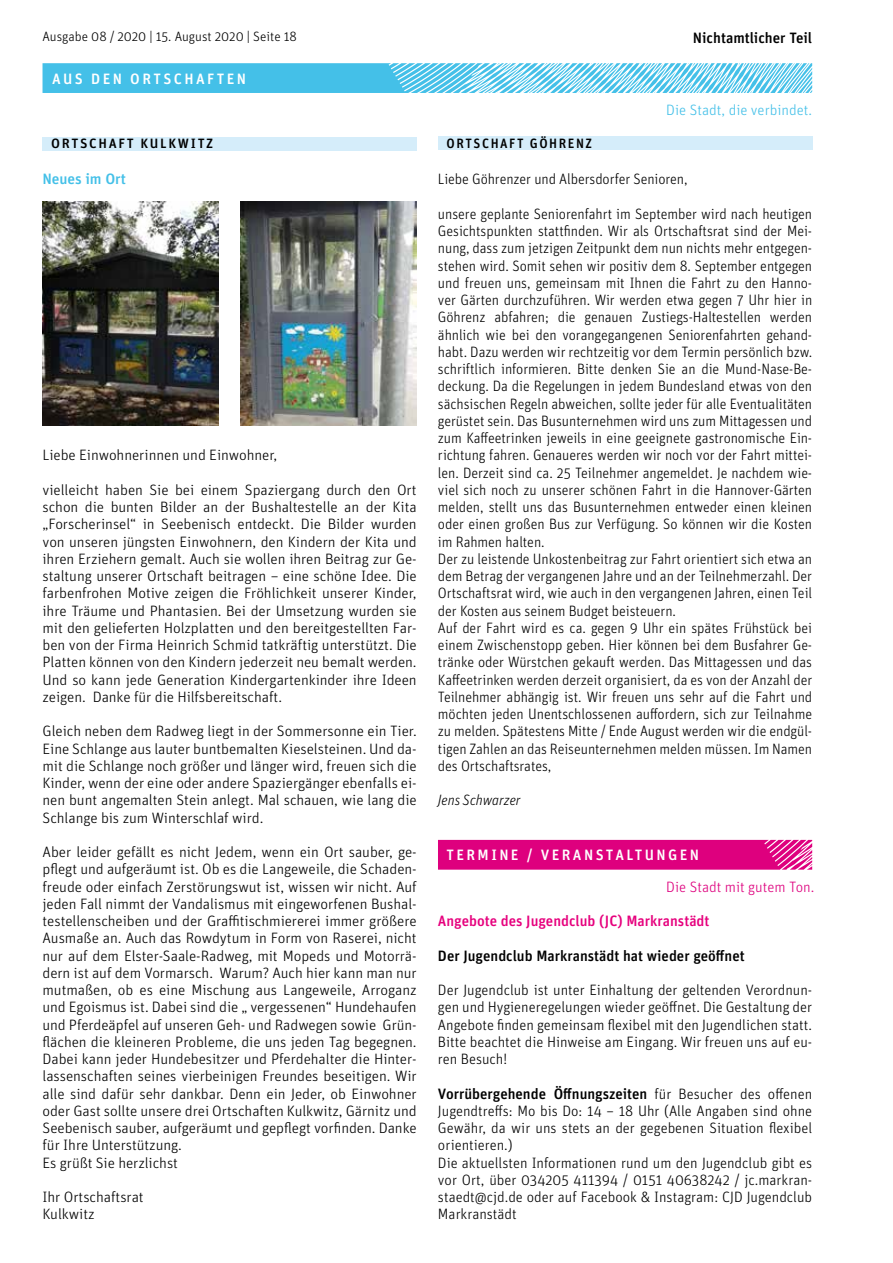
<style>
.page{position:relative;width:893px;height:1263px;background:#fff}
.page>*{position:absolute;margin:0;border:0;box-sizing:border-box;transform-origin:0 0}
.t1{font:300 15px/17.2px "Unit OT";letter-spacing:-.005em;color:#000;text-align:justify}
.t2{font:300 15px/17.2px "Unit OT";letter-spacing:-.005em;color:#000;scale:.96 1}
.t3{font:500 15px "Unit OT";color:#000}
.t4{font:500 15px "Unit OT";letter-spacing:.16em;color:#fff}
.t5{font:500 15px "Unit OT";color:#e6007d}
.t6{font:300 15px "Unit OT";color:#44c0e8}
.t7{font:300 15px "Unit OT";color:#de007e}
.t8{font:italic 300 15px "Unit OT";letter-spacing:-.005em;color:#000;scale:.96 1}
.t9{font:500 15px "Unit OT";letter-spacing:-.005em;color:#44c0e8}
.t10{font:300 13.5px "Unit OT";color:#000}
.t11{font:500 13.5px "Unit OT";letter-spacing:.12em;color:#000}
.t12{font:500 13.5px "Unit OT";letter-spacing:.12em;color:#000;scale:.96 1}
.s1{font-weight:500}
</style>
<div class="page">
<svg style="left:438px;top:840px;width:374px;height:30px;background:#df0b83"></svg>
<svg style="left:43px;top:63px;width:769px;height:30px;background:#6dceec"></svg>
<div style="left:43px;top:137px;width:374px;height:14px;background:#d5edfa"></div>
<img style="left:43px;top:202px;width:176px;height:224px">
<img style="left:240px;top:202px;width:177px;height:224px">
<div style="left:438px;top:137px;width:374px;height:13px;background:#d5edfa"></div>
<p class="t10" style="left:43px;top:29px;width:256px">Ausgabe 08 / 2020 | 15. August 2020 | Seite 18</p>
<p class="t3" style="left:693px;top:28px;width:121px">Nichtamtlicher Teil</p>
<p class="t4" style="left:52px;top:70px;width:195px">AUS DEN ORTSCHAFTEN</p>
<p class="t11" style="left:51px;top:135px;width:164px">ORTSCHAFT KULKWITZ</p>
<p class="t9" style="left:43px;top:170px;width:85px">Neues im Ort</p>
<p class="t1" style="left:43px;top:447px;width:236px">Liebe Einwohnerinnen und Einwohner,</p>
<p class="t1" style="left:43px;top:481px;width:376px">vielleicht haben Sie bei einem Spaziergang durch den Ort schon die bunten Bilder an der Bushaltestelle an der Kita „Forscherinsel“ in Seebenisch entdeckt. Die Bilder wurden von unseren jüngsten Einwohnern, den Kindern der Kita und ihren Erziehern gemalt. Auch sie wollen ihren Beitrag zur Ge&shy;staltung unserer Ortschaft beitragen – eine schöne Idee. Die farbenfrohen Motive zeigen die Fröhlichkeit unserer Kinder, ihre Träume und Phantasien. Bei der Umsetzung wurden sie mit den gelieferten Holzplatten und den bereitgestellten Far&shy;ben von der Firma Heinrich Schmid tatkräftig unterstützt. Die Platten können von den Kindern jederzeit neu bemalt werden.<br>Und so kann jede Generation Kindergartenkinder ihre Ideen zeigen. Danke für die Hilfsbereitschaft.</p>
<p class="t1" style="left:43px;top:723px;width:376px">Gleich neben dem Radweg liegt in der Sommersonne ein Tier.<br>Eine Schlange aus lauter buntbemalten Kieselsteinen. Und da&shy;mit die Schlange noch größer und länger wird, freuen sich die Kinder, wenn der eine oder andere Spaziergänger ebenfalls ei&shy;nen bunt angemalten Stein anlegt. Mal schauen, wie lang die Schlange bis zum Winterschlaf wird.</p>
<p class="t1" style="left:43px;top:843px;width:376px;text-align:left">Aber leider gefällt es nicht Jedem, wenn ein Ort sauber, ge&shy;pflegt und aufgeräumt ist. Ob es die Langeweile, die Schaden&shy;freude oder einfach Zerstörungswut ist, wissen wir nicht. Auf jeden Fall nimmt der Vandalismus mit eingeworfenen Bushal&shy;testellenscheiben und der Graffitischmiererei immer größere Ausmaße an. Auch das Rowdytum in Form von Raserei, nicht nur auf dem Elster-Saale-Radweg, mit Mopeds und Motorrä&shy;dern ist auf dem Vormarsch. Warum? Auch hier kann man nur mutmaßen, ob es eine Mischung aus Langeweile, Arroganz und Egoismus ist. Dabei sind die „ vergessenen“ Hundehaufen und Pferdeäpfel auf unseren Geh- und Radwegen sowie Grün&shy;flächen die kleineren Probleme, die uns jeden Tag begegnen.<br>Dabei kann jeder Hundebesitzer und Pferdehalter die Hinter&shy;lassenschaften seines vierbeinigen Freundes beseitigen. Wir alle sind dafür sehr dankbar. Denn ein Jeder, ob Einwohner oder Gast sollte unsere drei Ortschaften Kulkwitz, Gärnitz und Seebenisch sauber, aufgeräumt und gepflegt vorfinden. Danke für Ihre Unterstützung.<br>Es grüßt Sie herzlichst</p>
<p class="t1" style="left:43px;top:1188px;width:103px">Ihr Ortschaftsrat<br>Kulkwitz</p>
<p class="t6" style="left:666px;top:102px;width:147px">Die Stadt, die verbindet.</p>
<p class="t12" style="left:447px;top:135px;width:153px">ORTSCHAFT GÖHRENZ</p>
<p class="t2" style="left:438px;top:171px;width:262px">Liebe Göhrenzer und Albersdorfer Senioren,</p>
<p class="t2" style="left:438px;top:205px;width:391px">unsere geplante Seniorenfahrt im September wird nach heutigen Gesichtspunkten stattfinden. Wir als Ortschaftsrat sind der Mei&shy;nung, dass zum jetzigen Zeitpunkt dem nun nichts mehr entgegen&shy;stehen wird. Somit sehen wir positiv dem 8. September entgegen und freuen uns, gemeinsam mit Ihnen die Fahrt zu den Hanno&shy;ver Gärten durchzuführen. Wir werden etwa gegen 7 Uhr hier in Göhrenz abfahren; die genauen Zustiegs-Haltestellen werden ähnlich wie bei den vorangegangenen Seniorenfahrten gehand&shy;habt. Dazu werden wir rechtzeitig vor dem Termin persönlich bzw. schriftlich informieren. Bitte denken Sie an die Mund-Nase-Be&shy;deckung. Da die Regelungen in jedem Bundesland etwas von den sächsischen Regeln abweichen, sollte jeder für alle Eventualitäten gerüstet sein. Das Busunternehmen wird uns zum Mittagessen und zum Kaffeetrinken jeweils in eine geeignete gastronomische Ein&shy;richtung fahren. Genaueres werden wir noch vor der Fahrt mittei&shy;len. Derzeit sind ca. 25 Teilnehmer angemeldet. Je nachdem wie&shy;viel sich noch zu unserer schönen Fahrt in die Hannover-Gärten melden, stellt uns das Busunternehmen entweder einen kleinen oder einen großen Bus zur Verfügung. So können wir die Kosten im Rahmen halten.<br>Der zu leistende Unkostenbeitrag zur Fahrt orientiert sich etwa an dem Betrag der vergangenen Jahre und an der Teilnehmerzahl. Der Ortschaftsrat wird, wie auch in den vergangenen Jahren, einen Teil der Kosten aus seinem Budget beisteuern.<br>Auf der Fahrt wird es ca. gegen 9 Uhr ein spätes Frühstück bei einem Zwischenstopp geben. Hier können bei dem Busfahrer Ge&shy;tränke oder Würstchen gekauft werden. Das Mittagessen und das Kaffeetrinken werden derzeit organisiert, da es von der Anzahl der Teilnehmer abhängig ist. Wir freuen uns sehr auf die Fahrt und möchten jeden Unentschlossenen auffordern, sich zur Teilnahme zu melden. Spätestens Mitte / Ende August werden wir die endgül&shy;tigen Zahlen an das Reiseunternehmen melden müssen. Im Namen des Ortschaftsrates,</p>
<p class="t8" style="left:438px;top:792px;width:88px">Jens Schwarzer</p>
<p class="t4" style="left:447px;top:846px;width:254px">TERMINE / VERANSTALTUNGEN</p>
<p class="t7" style="left:666px;top:878px;width:149px">Die Stadt mit gutem Ton.</p>
<p class="t5" style="left:438px;top:912px;width:273px">Angebote des Jugendclub (JC) Markranstädt</p>
<p class="t3" style="left:438px;top:946px;width:308px">Der Jugendclub Markranstädt hat wieder geöffnet</p>
<p class="t1" style="left:438px;top:981px;width:376px">Der Jugendclub ist unter Einhaltung der geltenden Verordnun&shy;gen und Hygieneregelungen wieder geöffnet. Die Gestaltung der Angebote finden gemeinsam flexibel mit den Jugendlichen statt.<br>Bitte beachtet die Hinweise am Eingang. Wir freuen uns auf eu&shy;ren Besuch!</p>
<p class="t1" style="left:438px;top:1085px;width:376px;text-align:left"><span class="s1">Vorrübergehende Öffnungszeiten</span> für Besucher des offenen Jugendtreffs: Mo bis Do: 14 – 18 Uhr (Alle Angaben sind ohne Gewähr, da wir uns stets an der gegebenen Situation flexibel orientieren.)<br>Die aktuellsten Informationen rund um den Jugendclub gibt es vor Ort, über 034205 411394 / 0151 40638242 / jc.markran&shy;staedt@cjd.de oder auf Facebook &amp; Instagram: CJD Jugendclub Markranstädt</p>
</div>
